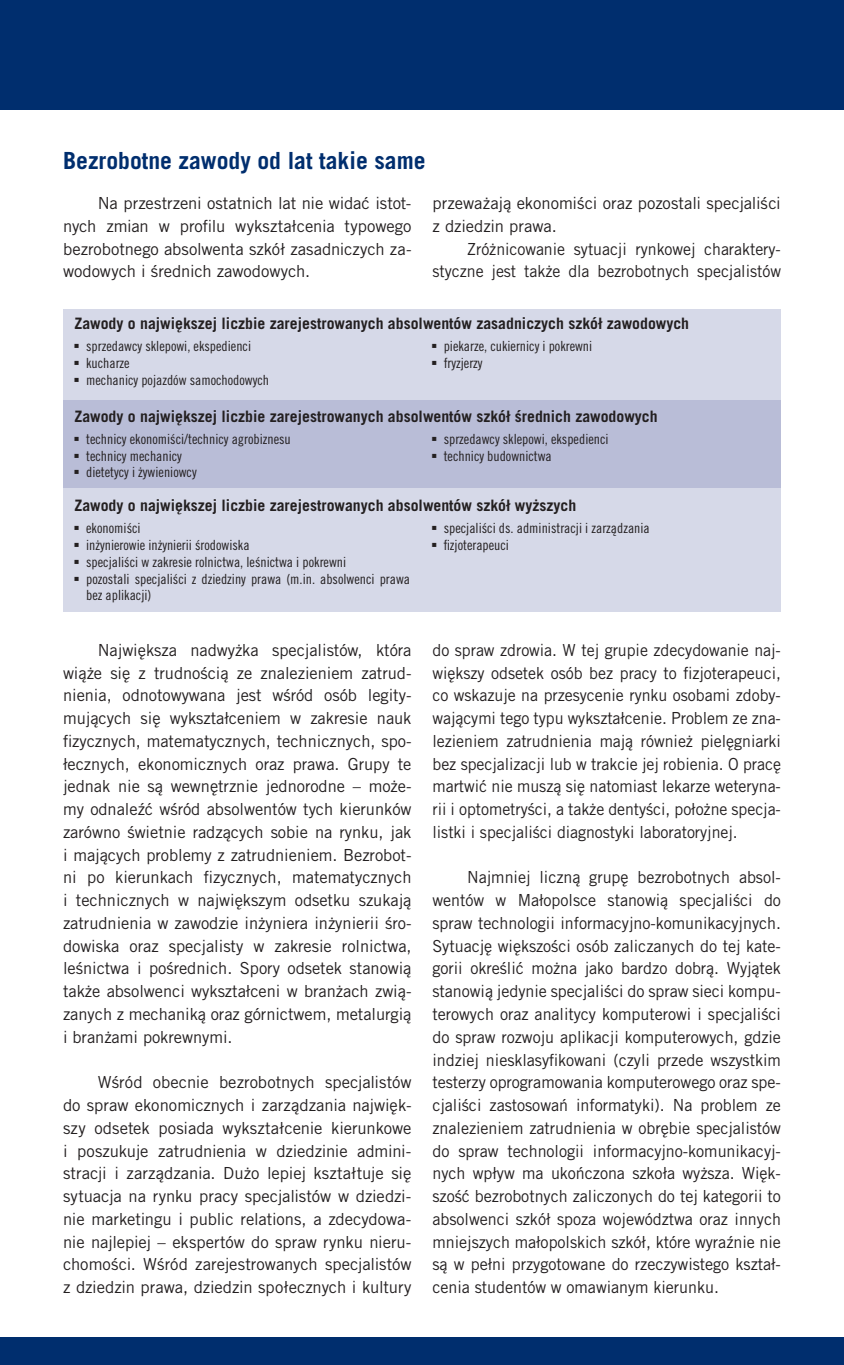
<style>
.page{position:relative;width:844px;height:1365px;background:#fff}
.page>*{position:absolute;margin:0;border:0;box-sizing:border-box;transform-origin:0 0}
.t1{font:700 23.62px "Trade Gothic LT Pro";color:#002e6e}
.t2{font:16.62px/22.8px "Trade Gothic LT Pro";letter-spacing:-.005em;color:#231f20;text-align:justify}
.t3{font:16.62px/22.8px "Trade Gothic LT Pro";letter-spacing:-.005em;color:#231f20;text-align:right;scale:.96 1}
.t4{font:700 15.75px "Trade Gothic LT Pro";color:#231f20}
.t5{font:14px/16.8px "Trade Gothic LT Pro Cn 18";color:#231f20}
</style>
<div class="page">
<div style="left:63px;top:309px;width:717px;height:302px;background:#d6d9e8"></div>
<div style="left:63px;top:400px;width:717px;height:87px;background:#b9bdd7"></div>
<div style="left:0;top:1336px;width:843px;height:28px;background:#002e6e"></div>
<div style="left:0;top:0;width:843px;height:109px;background:#002e6e"></div>
<h1 class="t1" style="left:63px;top:153px;width:364px">Bezrobotne zawody od lat takie same</h1>
<p class="t2" style="left:63px;top:194px;width:350px;text-indent:35px">Na przestrzeni ostatnich lat nie widać istot&shy;nych zmian w profilu wykształcenia typowego bezrobotnego absolwenta szkół zasadniczych za&shy;wodowych i średnich zawodowych.</p>
<p class="t4" style="left:74px;top:318px;width:616px">Zawody o największej liczbie zarejestrowanych absolwentów zasadniczych szkół zawodowych</p>
<p class="t2" style="left:432px;top:194px;width:350px">przeważają ekonomiści oraz pozostali specjaliści z dziedzin prawa.</p>
<p class="t3" style="left:432px;top:239px;width:364px">Zróżnicowanie sytuacji rynkowej charaktery&shy;styczne jest także dla bezrobotnych specjalistów</p>
<p class="t5" style="left:86px;top:339px;width:184px">sprzedawcy sklepowi, ekspedienci kucharze<br>mechanicy pojazdów samochodowych</p>
<p class="t5" style="left:443px;top:339px;width:150px">piekarze, cukiernicy i pokrewni fryzjerzy</p>
<p class="t4" style="left:74px;top:411px;width:584px">Zawody o największej liczbie zarejestrowanych absolwentów szkół średnich zawodowych</p>
<p class="t5" style="left:86px;top:432px;width:206px">technicy ekonomiści/technicy agrobiznesu technicy mechanicy<br>dietetycy i żywieniowcy</p>
<p class="t5" style="left:443px;top:432px;width:166px">sprzedawcy sklepowi, ekspedienci technicy budownictwa</p>
<p class="t4" style="left:74px;top:500px;width:503px">Zawody o największej liczbie zarejestrowanych absolwentów szkół wyższych</p>
<p class="t5" style="left:86px;top:521px;width:325px">ekonomiści<br>inżynierowie inżynierii środowiska<br>specjaliści w zakresie rolnictwa, leśnictwa i pokrewni<br>pozostali specjaliści z dziedziny prawa (m.in. absolwenci prawa bez aplikacji)</p>
<p class="t5" style="left:443px;top:521px;width:207px">specjaliści ds. administracji i zarządzania fizjoterapeuci</p>
<p class="t2" style="left:63px;top:640px;width:350px;text-indent:35px">Największa nadwyżka specjalistów, która wiąże się z trudnością ze znalezieniem zatrud&shy;nienia, odnotowywana jest wśród osób legity&shy;mujących się wykształceniem w zakresie nauk fizycznych, matematycznych, technicznych, spo&shy;łecznych, ekonomicznych oraz prawa. Grupy te jednak nie są wewnętrznie jednorodne – może&shy;my odnaleźć wśród absolwentów tych kierunków zarówno świetnie radzących sobie na rynku, jak i mających problemy z zatrudnieniem. Bezrobot&shy;ni po kierunkach fizycznych, matematycznych i technicznych w największym odsetku szukają zatrudnienia w zawodzie inżyniera inżynierii śro&shy;dowiska oraz specjalisty w zakresie rolnictwa, leśnictwa i pośrednich. Spory odsetek stanowią także absolwenci wykształceni w branżach zwią&shy;zanych z mechaniką oraz górnictwem, metalurgią i branżami pokrewnymi.</p>
<p class="t2" style="left:63px;top:1072px;width:350px;text-indent:35px">Wśród obecnie bezrobotnych specjalistów do spraw ekonomicznych i zarządzania najwięk&shy;szy odsetek posiada wykształcenie kierunkowe i poszukuje zatrudnienia w dziedzinie admini&shy;stracji i zarządzania. Dużo lepiej kształtuje się sytuacja na rynku pracy specjalistów w dziedzi&shy;nie marketingu i public relations, a zdecydowa&shy;nie najlepiej – ekspertów do spraw rynku nieru&shy;chomości. Wśród zarejestrowanych specjalistów z dziedzin prawa, dziedzin społecznych i kultury</p>
<p class="t3" style="left:432px;top:640px;width:364px;text-align:justify">do spraw zdrowia. W tej grupie zdecydowanie naj&shy;większy odsetek osób bez pracy to fizjoterapeuci, co wskazuje na przesycenie rynku osobami zdoby&shy;wającymi tego typu wykształcenie. Problem ze zna&shy;lezieniem zatrudnienia mają również pielęgniarki bez specjalizacji lub w trakcie jej robienia. O pracę martwić nie muszą się natomiast lekarze weteryna&shy;rii i optometryści, a także dentyści, położne specja&shy;listki i specjaliści diagnostyki laboratoryjnej.</p>
<p class="t2" style="left:432px;top:868px;width:350px;text-indent:35px">Najmniej liczną grupę bezrobotnych absol&shy;wentów w Małopolsce stanowią specjaliści do spraw technologii informacyjno-komunikacyjnych.<br>Sytuację większości osób zaliczanych do tej kate&shy;gorii określić można jako bardzo dobrą. Wyjątek stanowią jedynie specjaliści do spraw sieci kompu&shy;terowych oraz analitycy komputerowi i specjaliści do spraw rozwoju aplikacji komputerowych, gdzie indziej niesklasyfikowani (czyli przede wszystkim testerzy oprogramowania komputerowego oraz spe&shy;cjaliści zastosowań informatyki). Na problem ze znalezieniem zatrudnienia w obrębie specjalistów do spraw technologii informacyjno-komunikacyj&shy;nych wpływ ma ukończona szkoła wyższa. Więk&shy;szość bezrobotnych zaliczonych do tej kategorii to absolwenci szkół spoza województwa oraz innych mniejszych małopolskich szkół, które wyraźnie nie są w pełni przygotowane do rzeczywistego kształ&shy;cenia studentów w omawianym kierunku.</p>
</div>
